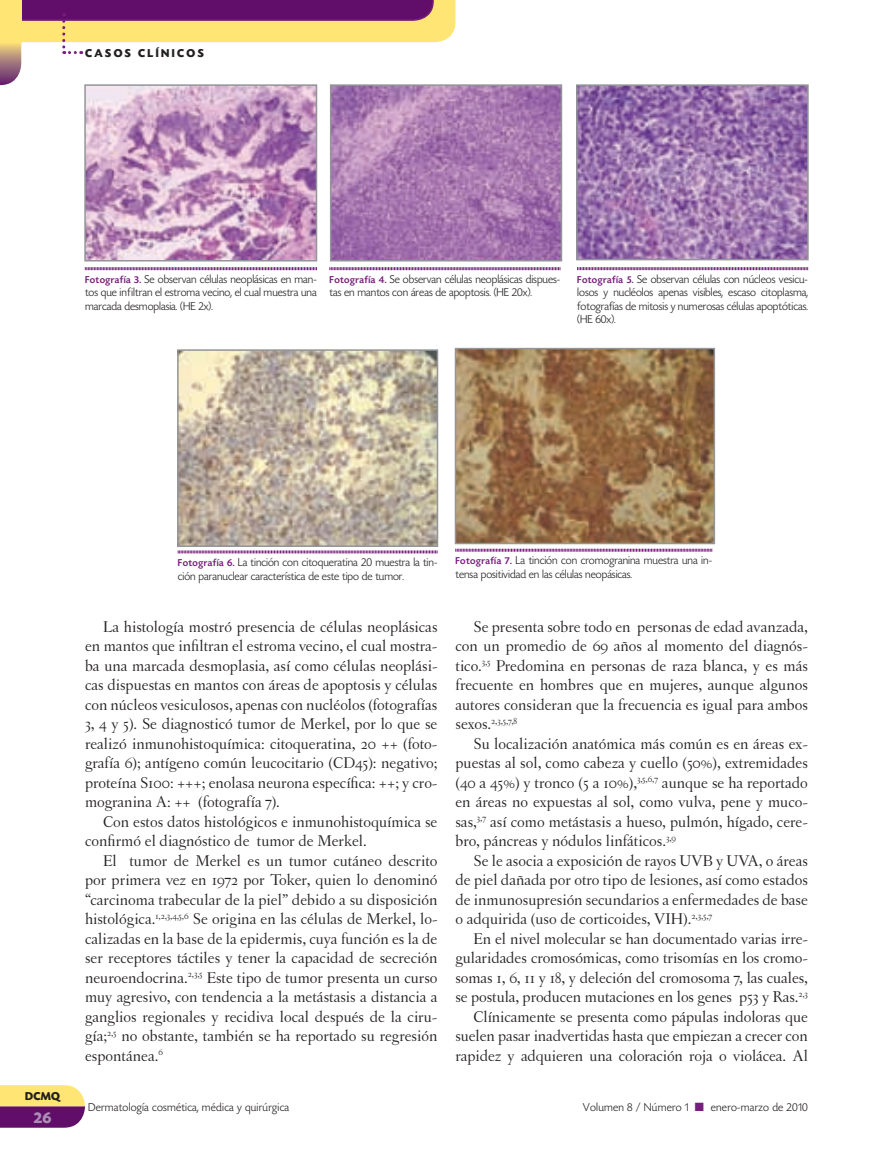
<style>
.page{position:relative;width:893px;height:1149px;background:#fff}
.page>*{position:absolute;margin:0;border:0;box-sizing:border-box;transform-origin:0 0}
.t1{font:16.5px/19.5px "Letras Oldstyle";letter-spacing:-.005em;color:#231f20;text-align:justify}
.t2{font:700 16.5px "Today HEF";color:#aa8cb4}
.t3{font:300 12px/13.5px "Today HEF";color:#231f20}
.t4{font:300 12px "Today HEF";letter-spacing:.02em;color:#231f20}
.t5{font:700 12px "Today HEF";letter-spacing:.2em;color:#231f20}
.t6{font:9.6px "Letras Oldstyle";color:#231f20}
.s1{font-weight:500;font-size:10.5px;color:#781d7d}
.s2{font-size:16.5px}
.s3{color:#781d7d}
</style>
<div class="page">
<svg style="left:0;top:0;width:455px;height:85px"></svg>
<svg style="left:0;top:1085px;width:85px;height:42px;background:#b48276"></svg>
<div style="left:0;top:0;width:21px;height:42px;background:#ffe674"></div>
<svg style="left:85px;top:267px;width:232px;height:3px"></svg>
<img style="left:180px;top:352px;width:255px;height:191px">
<div style="left:177px;top:349px;width:261px;height:197px;border:2px solid #939598"></div>
<svg style="left:178px;top:550px;width:260px;height:3px"></svg>
<svg style="left:330px;top:267px;width:231px;height:3px"></svg>
<img style="left:458px;top:351px;width:254px;height:190px">
<div style="left:455px;top:348px;width:260px;height:196px;border:2px solid #939598"></div>
<svg style="left:455px;top:548px;width:257px;height:3px"></svg>
<img style="left:87px;top:87px;width:227px;height:171px">
<div style="left:84px;top:84px;width:233px;height:177px;border:2px solid #939598"></div>
<img style="left:333px;top:87px;width:226px;height:171px">
<div style="left:330px;top:84px;width:232px;height:177px;border:2px solid #939598"></div>
<img style="left:579px;top:87px;width:227px;height:170px">
<div style="left:576px;top:84px;width:233px;height:176px;border:2px solid #939598"></div>
<svg style="left:577px;top:267px;width:231px;height:3px"></svg>
<p class="t5" style="left:85px;top:47px;width:120px">CASOS CLÍNICOS</p>
<p class="t3" style="left:85px;top:273px;width:233px;text-align:justify"><span class="s1">Fotografía 3.</span> Se observan células neoplásicas en man&shy;tos que infiltran el estroma vecino, el cual muestra una marcada desmoplasia. (HE 2x).</p>
<p class="t3" style="left:330px;top:273px;width:232px"><span class="s1">Fotografía 4.</span> Se observan células neoplásicas dispues&shy;tas en mantos con áreas de apoptosis. (HE 20x).</p>
<p class="t3" style="left:577px;top:273px;width:232px;text-align:justify"><span class="s1">Fotografía 5.</span> Se observan células con núcleos vesicu&shy;losos y nucléolos apenas visibles, escaso citoplasma, fotografías de mitosis y numerosas células apoptóticas. (HE 60x).</p>
<p class="t5" style="left:25px;top:1089px;width:36px">DCMQ</p>
<p class="t2" style="left:34px;top:1108px;width:19px">26</p>
<p class="t3" style="left:178px;top:556px;width:261px"><span class="s1">Fotografía 6.</span> La tinción con citoqueratina 20 muestra la tin&shy;ción paranuclear característica de este tipo de tumor.</p>
<p class="t1" style="left:85px;top:616px;width:354px;text-indent:18px">La histología mostró presencia de células neoplásicas en mantos que infiltran el estroma vecino, el cual mostra&shy;ba una marcada desmoplasia, así como células neoplási&shy;cas dispuestas en mantos con áreas de apoptosis y células con núcleos vesiculosos, apenas con nucléolos (fotografías 3, 4 y 5). Se diagnosticó tumor de Merkel, por lo que se realizó inmunohistoquímica: citoqueratina, 20 ++ (foto&shy;grafía 6); antígeno común leucocitario (CD45): negativo; proteína S100: +++; enolasa neurona específica: ++; y cro&shy;mogranina A: ++ (fotografía 7).</p>
<p class="t1" style="left:85px;top:811px;width:354px;text-indent:18px">Con estos datos histológicos e inmunohistoquímica se confirmó el diagnóstico de tumor de Merkel.</p>
<p class="t1" style="left:85px;top:850px;width:354px;text-indent:18px">El tumor de Merkel es un tumor cutáneo descrito por primera vez en 1972 por Toker, quien lo denominó “carcinoma trabecular de la piel” debido a su disposición histológica.<sup>1,2,3,4,5,6</sup> Se origina en las células de Merkel, lo&shy;calizadas en la base de la epidermis, cuya función es la de ser receptores táctiles y tener la capacidad de secreción neuroendocrina.<sup>2,3,5</sup> Este tipo de tumor presenta un curso muy agresivo, con tendencia a la metástasis a distancia a ganglios regionales y recidiva local después de la ciru&shy;gía;<sup>2,5</sup> no obstante, también se ha reportado su regresión espontánea.<sup>6</sup></p>
<p class="t3" style="left:455px;top:554px;width:258px"><span class="s1">Fotografía 7.</span> La tinción con cromogranina muestra una in&shy;tensa positividad en las células neopásicas.</p>
<p class="t1" style="left:455px;top:616px;width:354px;text-indent:18px">Se presenta sobre todo en personas de edad avanzada, con un promedio de 69 años al momento del diagnós&shy;tico.<sup>3,5</sup> Predomina en personas de raza blanca, y es más frecuente en hombres que en mujeres, aunque algunos autores consideran que la frecuencia es igual para ambos</p>
<p class="t6" style="left:455px;top:715px;width:63px"><span class="s2">sexos.</span>2,3,5,7,8</p>
<p class="t1" style="left:455px;top:733px;width:354px;text-indent:18px">Su localización anatómica más común es en áreas ex&shy;puestas al sol, como cabeza y cuello (50%), extremidades (40 a 45%) y tronco (5 a 10%),<sup>3,5,6,7</sup> aunque se ha reportado en áreas no expuestas al sol, como vulva, pene y muco&shy;sas,<sup>3,7</sup> así como metástasis a hueso, pulmón, hígado, cere&shy;bro, páncreas y nódulos linfáticos.<sup>3,9</sup></p>
<p class="t1" style="left:455px;top:850px;width:354px;text-indent:18px">Se le asocia a exposición de rayos UVB y UVA, o áreas de piel dañada por otro tipo de lesiones, así como estados de inmunosupresión secundarios a enfermedades de base o adquirida (uso de corticoides, VIH).<sup>2,3,5,7</sup></p>
<p class="t1" style="left:455px;top:928px;width:354px;text-align:right">En el nivel molecular se han documentado varias irre&shy;gularidades cromosómicas, como trisomías en los cromo&shy;somas 1, 6, 11 y 18, y deleción del cromosoma 7, las cuales, se postula, producen mutaciones en los genes p53 y Ras.<sup>2,3<br></sup>Clínicamente se presenta como pápulas indoloras que suelen pasar inadvertidas hasta que empiezan a crecer con rapidez y adquieren una coloración roja o violácea. Al</p>
<p class="t4" style="left:88px;top:1100px;width:203px">Dermatología cosmética, médica y quirúrgica</p>
<p class="t4" style="left:583px;top:1100px;width:227px">Volumen 8 / Número 1 <span class="s3">■</span> enero-marzo de 2010</p>
</div>
